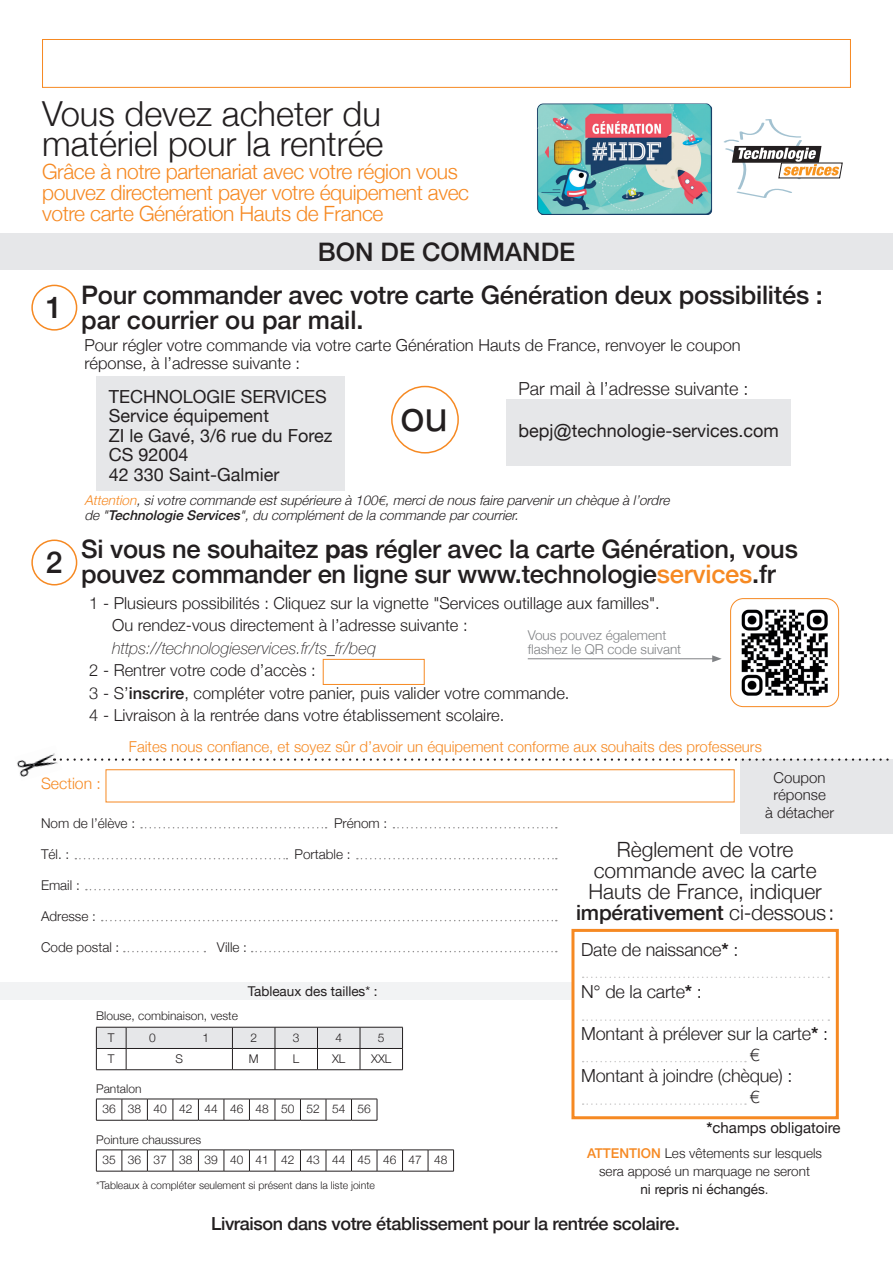
<style>
.page{position:relative;width:893px;height:1263px;background:#fff}
.page>*{position:absolute;margin:0;border:0;box-sizing:border-box;transform-origin:0 0}
.t1{font:42px "Helvetica Neue";color:#231f20}
.t2{font:300 34.5px/30px "Helvetica Neue";color:#231f20}
.t3{font:500 30px "Helvetica Neue";color:#231f20}
.t4{font:500 25.5px/25.5px "Helvetica Neue";letter-spacing:-.01em;color:#231f20}
.t5{font:300 21px/21px "Helvetica Neue";letter-spacing:-.02em;color:#f68922}
.t6{font:300 21px/21px "Helvetica Neue";color:#231f20;text-align:center}
.t7{font:18px/19.5px "Helvetica Neue";color:#231f20}
.t8{font:300 18px "Helvetica Neue";letter-spacing:-.01em;color:#231f20}
.t9{font:500 18px "Helvetica Neue";letter-spacing:-.02em;color:#231f20}
.t10{font:300 18px "Gill Sans";color:#231f20}
.t11{font:300 16.5px/22.5px "Helvetica Neue";color:#231f20}
.t12{font:italic 100 16.5px "Helvetica Neue";color:#231f20}
.t13{font:300 15.75px "Helvetica Neue";color:#f68922}
.t14{font:300 15px "Helvetica Neue";color:#f68922}
.t15{font:300 15px/17.5px "Helvetica Neue";color:#231f20;text-align:center}
.t16{font:15px "Helvetica Neue";color:#231f20}
.t17{font:italic 300 13.5px/15px "Helvetica Neue";color:#231f20}
.t18{font:300 13.5px/18px "Helvetica Neue";color:#231f20;text-align:center}
.t19{font:300 13.5px/13.5px "Helvetica Neue";color:#808285}
.t20{font:13.5px "Helvetica Neue";color:#231f20}
.t21{font:300 12px "Helvetica Neue";color:#231f20}
.t22{font:300 10.5px "Helvetica Neue";color:#231f20}
.s1{font-family:"Gill Sans"}
.s2{color:#f68922}
.s3{font-weight:500}
.s4{font-weight:700}
.s5{font-weight:500;color:#f68922}
.s6{font-weight:400}
</style>
<div class="page">
<div style="left:0;top:982px;width:573px;height:17px;background:#f2f3f4"></div>
<div style="left:0;top:233px;width:893px;height:37px;background:#e6e7e9"></div>
<div style="left:42px;top:39px;width:809px;height:49px;border:1px solid #f68922"></div>
<div style="left:31px;top:539px;width:46px;height:46px;border:2px solid #f68922;border-radius:50%"></div>
<div style="left:31px;top:285px;width:46px;height:46px;border:2px solid #f68922;border-radius:50%"></div>
<div style="left:323px;top:659px;width:102px;height:26px;border:1px solid #f68922"></div>
<svg style="left:723px;top:119px;width:120px;height:79px"></svg>
<div style="left:391px;top:386px;width:68px;height:67px;border:2px solid #f68922;border-radius:50%"></div>
<div style="left:506px;top:399px;width:284px;height:67px;background:#e6e7e9"></div>
<img style="left:731px;top:599px;width:108px;height:108px">
<div style="left:730px;top:598px;width:109px;height:109px;border:1px solid #f68922;border-radius:13px"></div>
<hr style="left:528px;top:658px;width:187px;height:1px;background:#808285">
<svg style="left:712px;top:655px;width:10px;height:7px"></svg>
<img style="left:537px;top:103px;width:176px;height:112px">
<img style="left:17px;top:753px;width:44px;height:24px">
<div style="left:740px;top:759px;width:153px;height:74px;background:#e6e7e9"></div>
<svg style="left:61px;top:758px;width:828px;height:3px"></svg>
<svg style="left:393px;top:827px;width:164px;height:1px"></svg>
<div style="left:106px;top:769px;width:629px;height:33px;border:1px solid #f68922"></div>
<svg style="left:141px;top:827px;width:186px;height:1px"></svg>
<svg style="left:124px;top:951px;width:81px;height:1px"></svg>
<svg style="left:75px;top:858px;width:212px;height:1px"></svg>
<svg style="left:86px;top:889px;width:471px;height:1px"></svg>
<svg style="left:102px;top:920px;width:455px;height:1px"></svg>
<svg style="left:252px;top:951px;width:305px;height:1px"></svg>
<svg style="left:357px;top:858px;width:200px;height:1px"></svg>
<div style="left:571px;top:929px;width:268px;height:190px;border:3px solid #f68922"></div>
<svg style="left:583px;top:976px;width:246px;height:2px"></svg>
<svg style="left:583px;top:1019px;width:246px;height:2px"></svg>
<svg style="left:583px;top:1061px;width:163px;height:1px"></svg>
<svg style="left:583px;top:1103px;width:163px;height:2px"></svg>
<hr style="left:96px;top:1069px;width:30px;height:1px;background:#231f20">
<hr style="left:126px;top:1069px;width:106px;height:1px;background:#231f20">
<hr style="left:232px;top:1069px;width:43px;height:1px;background:#231f20">
<hr style="left:275px;top:1069px;width:42px;height:1px;background:#231f20">
<hr style="left:317px;top:1069px;width:43px;height:1px;background:#231f20">
<hr style="left:360px;top:1069px;width:43px;height:1px;background:#231f20">
<svg style="left:96px;top:1027px;width:307px;height:42px"></svg>
<svg style="left:96px;top:1099px;width:282px;height:22px"></svg>
<svg style="left:96px;top:1149px;width:358px;height:23px"></svg>
<div style="left:96px;top:376px;width:249px;height:114px;background:#e6e7e9"></div>
<h2 class="t2" style="left:42px;top:96px;width:343px">Vous devez acheter du matériel pour la rentrée</h2>
<p class="t5" style="left:42px;top:159px;width:428px">Grâce à notre partenariat avec votre région vous pouvez directement payer votre équipement avec votre carte Génération Hauts de France</p>
<h3 class="t4" style="left:318px;top:237px;width:259px">BON DE COMMANDE</h3>
<h3 class="t3" style="left:46px;top:283px;width:18px">1</h3>
<h3 class="t4" style="left:81px;top:280px;width:743px">Pour commander avec votre carte Génération deux possibilités : par courrier ou par mail.</h3>
<p class="t11" style="left:84px;top:335px;width:658px;line-height:18px">Pour régler votre commande via votre carte Génération Hauts de France, renvoyer le coupon réponse, à l’adresse suivante :</p>
<h1 class="t1" style="left:400px;top:385px;width:49px">ou</h1>
<p class="t8" style="left:519px;top:374px;width:231px">Par mail à l’adresse suivante :</p>
<p class="t7" style="left:519px;top:422px;width:262px">bepj<span class="s1">@</span>technologie-services.com</p>
<p class="t7" style="left:109px;top:387px;width:225px">TECHNOLOGIE SERVICES<br>Service équipement<br>ZI le Gavé, 3/6 rue du Forez<br>CS 92004<br>42 330 Saint-Galmier</p>
<h3 class="t3" style="left:46px;top:538px;width:18px">2</h3>
<p class="t17" style="left:84px;top:492px;width:591px"><span class="s2">Attention</span>,sivotrecommandeestsupérieureà100<span class="s1">€</span>,mercidenousfaireparvenirunchèqueàl’ordre de"<span class="s3">TechnologieServices</span>",ducomplémentdelacommandeparcourrier.</p>
<h3 class="t4" style="left:81px;top:534px;width:718px">Si vous ne souhaitez <span class="s4">pas</span> régler avec la carte Génération, vous pouvez commander en ligne sur www.technologie<span class="s2">services</span>.fr</h3>
<p class="t11" style="left:112px;top:590px;width:549px;text-indent:-23px">1 - Plusieurs possibilités : Cliquez sur la vignette "Services outillage aux familles".<br>Ou rendez-vous directement à l’adresse suivante :</p>
<p class="t12" style="left:112px;top:635px;width:265px">https://technologieservices.fr/ts_fr/beq</p>
<p class="t11" style="left:89px;top:658px;width:482px">2 - Rentrer votre code d’accès :<br>3 - S’<span class="s3">inscrire</span>, compléter votre panier, puis valider votre commande.<br>4 - Livraison à la rentrée dans votre établissement scolaire.</p>
<p class="t19" style="left:528px;top:627px;width:155px">Vous pouvez également flashez le QR code suivant</p>
<p class="t14" style="left:129px;top:735px;width:634px">Faites nous confiance, et soyez sûr d’avoir un équipement conforme aux souhaits des professeurs</p>
<p class="t13" style="left:41px;top:771px;width:61px">Section :</p>
<p class="t18" style="left:41px;top:813px;width:96px">Nom de l’élève :</p>
<p class="t18" style="left:334px;top:813px;width:55px">Prénom :</p>
<p class="t18" style="left:41px;top:844px;width:30px">Tél. :</p>
<p class="t18" style="left:295px;top:844px;width:58px">Portable :</p>
<p class="t18" style="left:41px;top:875px;width:40px">Email :</p>
<p class="t18" style="left:41px;top:906px;width:56px">Adresse :</p>
<p class="t18" style="left:41px;top:937px;width:80px">Code postal :</p>
<p class="t18" style="left:217px;top:937px;width:32px">Ville :</p>
<p class="t21" style="left:96px;top:1006px;width:143px">Blouse, combinaison, veste</p>
<p class="t20" style="left:248px;top:981px;width:131px">Tableaux des tailles* :</p>
<p class="t21" style="left:108px;top:1028px;width:8px">T</p>
<p class="t21" style="left:149px;top:1028px;width:8px">0</p>
<p class="t21" style="left:203px;top:1028px;width:8px">1</p>
<p class="t21" style="left:250px;top:1028px;width:8px">2</p>
<p class="t21" style="left:293px;top:1028px;width:8px">3</p>
<p class="t21" style="left:335px;top:1028px;width:8px">4</p>
<p class="t21" style="left:378px;top:1028px;width:8px">5</p>
<p class="t21" style="left:108px;top:1049px;width:8px">T</p>
<p class="t21" style="left:175px;top:1049px;width:9px">S</p>
<p class="t21" style="left:249px;top:1049px;width:11px">M</p>
<p class="t21" style="left:293px;top:1049px;width:8px">L</p>
<p class="t21" style="left:332px;top:1049px;width:15px">XL</p>
<p class="t21" style="left:371px;top:1049px;width:22px">XXL</p>
<p class="t21" style="left:96px;top:1079px;width:47px">Pantalon</p>
<p class="t21" style="left:102px;top:1099px;width:270px">36 38 40 42 44 46 48 50 52 54 56</p>
<p class="t21" style="left:96px;top:1130px;width:106px">Pointure chaussures</p>
<p class="t21" style="left:102px;top:1150px;width:346px">35 36 37 38 39 40 41 42 43 44 45 46 47 48</p>
<p class="t22" style="left:96px;top:1176px;width:280px">*Tableaux à compléter seulement si présent dans la liste jointe</p>
<p class="t15" style="left:765px;top:767px;width:70px">Coupon réponse<br>à détacher</p>
<p class="t6" style="left:576px;top:838px;width:260px">Règlement de votre commande avec la carte<br>Hauts de France, indiquer <span class="s3">impérativement</span> ci-dessous:</p>
<p class="t8" style="left:581px;top:934px;width:159px">Date de naissance<span class="s4">*</span> :</p>
<p class="t8" style="left:581px;top:976px;width:122px">N° de la carte<span class="s4">*</span> :</p>
<p class="t8" style="left:581px;top:1018px;width:248px">Montant à prélever sur la carte<span class="s4">*</span> :</p>
<p class="t10" style="left:750px;top:1040px;width:12px">€</p>
<p class="t8" style="left:581px;top:1060px;width:213px">Montant à joindre (chèque) :</p>
<p class="t10" style="left:750px;top:1082px;width:12px">€</p>
<p class="t16" style="left:706px;top:1116px;width:136px"><span class="s4">*</span>champs obligatoire</p>
<p class="t18" style="left:587px;top:1143px;width:236px"><span class="s5">ATTENTION</span> Les vêtements sur lesquels sera apposé un marquage ne seront<br><span class="s6">ni repris ni échangés</span>.</p>
<p class="t9" style="left:211px;top:1209px;width:470px">Livraison dans votre établissement pour la rentrée scolaire.</p>
</div>
